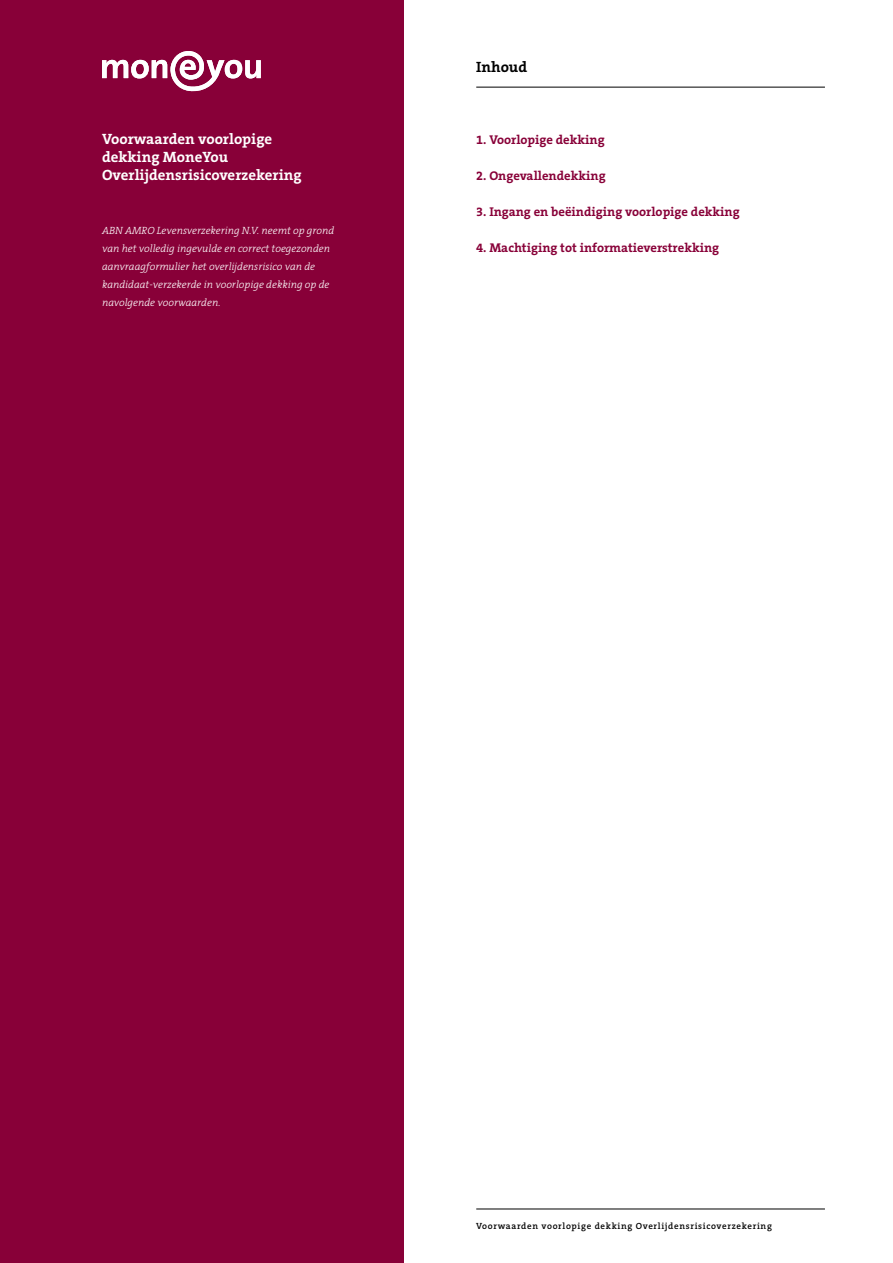
<style>
.page{position:relative;width:893px;height:1263px;background:#fff}
.page>*{position:absolute;margin:0;border:0;box-sizing:border-box;transform-origin:0 0}
.t1{font:700 15px/18px "The Serif B7";color:#fff}
.t2{font:700 15px "The Serif B7";color:#000}
.t3{font:700 12.75px "The Serif B7";color:#880038}
.t4{font:italic 300 10.5px/18px "The Serif B3";color:#fff}
.t5{font:600 9px "The Serif B6";letter-spacing:.075em;color:#000}
</style>
<div class="page">
<div style="left:0;top:0;width:404px;height:1263px;background:#880038"></div>
<hr style="left:476px;top:1208px;width:349px;height:1px;background:#000">
<hr style="left:476px;top:87px;width:349px;height:1px;background:#000">
<svg style="left:102px;top:51px;width:159px;height:41px"></svg>
<h1 class="t1" style="left:102px;top:130px;width:201px">Voorwaarden voorlopige dekking MoneYou<br>Overlijdensrisicoverzekering</h1>
<p class="t4" style="left:102px;top:222px;width:234px">ABN AMRO Levensverzekering N.V. neemt op grond van het volledig ingevulde en correct toegezonden aanvraagformulier het overlijdensrisico van de kandidaat-verzekerde in voorlopige dekking op de navolgende voorwaarden.</p>
<h1 class="t2" style="left:476px;top:59px;width:52px">Inhoud</h1>
<p class="t3" style="left:476px;top:133px;width:130px">1. Voorlopige dekking</p>
<p class="t3" style="left:476px;top:169px;width:131px">2. Ongevallendekking</p>
<p class="t3" style="left:476px;top:205px;width:265px">3. Ingang en beëindiging voorlopige dekking</p>
<p class="t3" style="left:476px;top:241px;width:244px">4. Machtiging tot informatieverstrekking</p>
<p class="t5" style="left:476px;top:1221px;width:297px">Voorwaarden voorlopige dekking Overlijdensrisicoverzekering</p>
</div>
